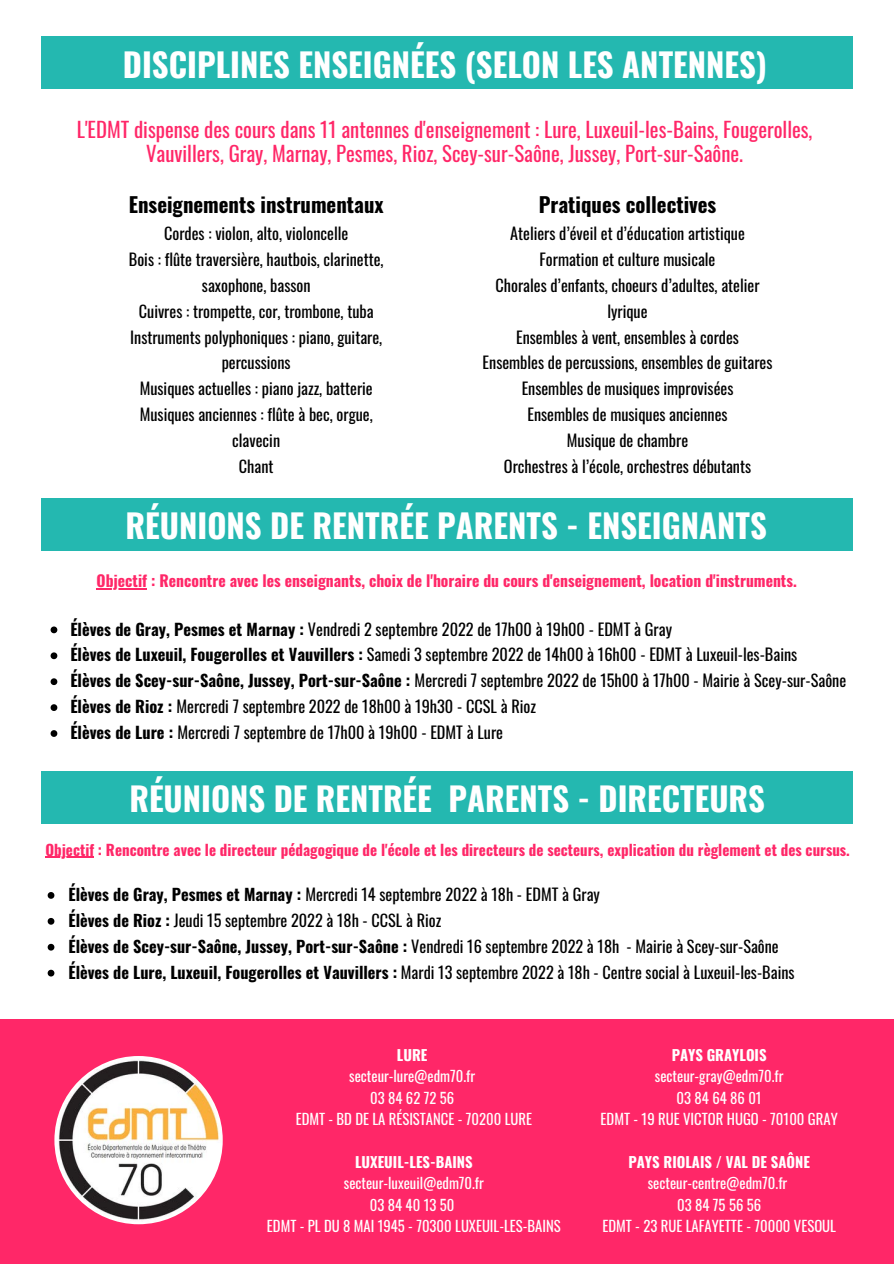
<style>
.page{position:relative;width:894px;height:1264px;background:#fff}
.page>*{position:absolute;margin:0;border:0;box-sizing:border-box;transform-origin:0 0}
.t1{font:700 32.7px "Oswald";color:#fff}
.t2{font:20.7px/23.7px "Oswald";color:#ff2768;text-align:center}
.t3{font:700 20.7px "Oswald";color:#000}
.t4{font:16.2px/26px "Oswald";color:#000}
.t5{font:700 15.6px "Oswald";color:#ff2768}
.t6{font:700 15px "Oswald";color:#ff2768}
.t7{font:14.7px/21.5px "Oswald";color:#fff;text-align:center}
.t8{font:700 14.7px "Oswald";color:#fff}
.s1{font-weight:700}
</style>
<div class="page">
<hr style="left:96px;top:588px;width:51px;height:1px;background:#ff2768">
<hr style="left:45px;top:857px;width:49px;height:1px;background:#ff2768">
<div style="left:41px;top:498px;width:810px;height:53px;background:#24b8b0"></div>
<div style="left:0;top:1019px;width:893px;height:244px;background:#ff2768"></div>
<div style="left:42px;top:770px;width:810px;height:53px;background:#24b8b0"></div>
<svg style="left:51px;top:626px;width:6px;height:7px"></svg>
<svg style="left:51px;top:652px;width:6px;height:7px"></svg>
<svg style="left:51px;top:678px;width:6px;height:7px"></svg>
<svg style="left:51px;top:704px;width:6px;height:7px"></svg>
<svg style="left:51px;top:730px;width:6px;height:7px"></svg>
<svg style="left:48px;top:892px;width:6px;height:6px"></svg>
<svg style="left:48px;top:918px;width:6px;height:6px"></svg>
<svg style="left:48px;top:943px;width:6px;height:7px"></svg>
<svg style="left:48px;top:969px;width:6px;height:7px"></svg>
<img style="left:54px;top:1055px;width:169px;height:169px;border-radius:50%">
<div style="left:42px;top:36px;width:810px;height:53px;background:#24b8b0"></div>
<h1 class="t1" style="left:123px;top:47px;width:645px">DISCIPLINES ENSEIGNÉES (SELON LES ANTENNES)</h1>
<p class="t2" style="left:77px;top:116px;width:737px">L'EDMT dispense des cours dans 11 antennes d'enseignement : Lure, Luxeuil-les-Bains, Fougerolles,<br>Vauvillers, Gray, Marnay, Pesmes, Rioz, Scey-sur-Saône, Jussey, Port-sur-Saône.</p>
<p class="t3" style="left:129px;top:193px;width:256px">Enseignements instrumentaux</p>
<p class="t4" style="left:129px;top:219px;width:256px;text-align:center">Cordes : violon, alto, violoncelle<br>Bois : flûte traversière, hautbois, clarinette, saxophone, basson<br>Cuivres : trompette, cor, trombone, tuba<br>Instruments polyphoniques : piano, guitare, percussions<br>Musiques actuelles : piano jazz, batterie<br>Musiques anciennes : flûte à bec, orgue, clavecin<br>Chant</p>
<p class="t3" style="left:538px;top:193px;width:179px">Pratiques collectives</p>
<p class="t4" style="left:482px;top:219px;width:291px;text-align:center">Ateliers d’éveil et d’éducation artistique Formation et culture musicale<br>Chorales d’enfants, choeurs d’adultes, atelier lyrique<br>Ensembles à vent, ensembles à cordes<br>Ensembles de percussions, ensembles de guitares Ensembles de musiques improvisées<br>Ensembles de musiques anciennes<br>Musique de chambre<br>Orchestres à l’école, orchestres débutants</p>
<h1 class="t1" style="left:125px;top:509px;width:642px">RÉUNIONS DE RENTRÉE PARENTS - ENSEIGNANTS</h1>
<p class="t5" style="left:96px;top:573px;width:701px">Objectif : Rencontre avec les enseignants, choix de l'horaire du cours d'enseignement, location d'instruments.</p>
<p class="t4" style="left:70px;top:614px;width:777px"><span class="s1">Élèves de Gray, Pesmes et Marnay :</span> Vendredi 2 septembre 2022 de 17h00 à 19h00 - EDMT à Gray<br><span class="s1">Élèves de Luxeuil, Fougerolles et Vauvillers :</span> Samedi 3 septembre 2022 de 14h00 à 16h00 - EDMT à Luxeuil-les-Bains<br><span class="s1">Élèves de Scey-sur-Saône, Jussey, Port-sur-Saône :</span> Mercredi 7 septembre 2022 de 15h00 à 17h00 - Mairie à Scey-sur-Saône <span class="s1">Élèves de Rioz :</span> Mercredi 7 septembre 2022 de 18h00 à 19h30 - CCSL à Rioz<br><span class="s1">Élèves de Lure :</span> Mercredi 7 septembre de 17h00 à 19h00 - EDMT à Lure</p>
<h1 class="t1" style="left:129px;top:781px;width:637px">RÉUNIONS DE RENTRÉE PARENTS - DIRECTEURS</h1>
<p class="t6" style="left:45px;top:841px;width:805px">Objectif : Rencontre avec le directeur pédagogique de l'école et les directeurs de secteurs, explication du règlement et des cursus.</p>
<p class="t4" style="left:68px;top:879px;width:727px"><span class="s1">Élèves de Gray, Pesmes et Marnay :</span> Mercredi 14 septembre 2022 à 18h - EDMT à Gray<br><span class="s1">Élèves de Rioz :</span> Jeudi 15 septembre 2022 à 18h - CCSL à Rioz<br><span class="s1">Élèves de Scey-sur-Saône, Jussey, Port-sur-Saône :</span> Vendredi 16 septembre 2022 à 18h - Mairie à Scey-sur-Saône <span class="s1">Élèves de Lure, Luxeuil, Fougerolles et Vauvillers :</span> Mardi 13 septembre 2022 à 18h - Centre social à Luxeuil-les-Bains</p>
<p class="t8" style="left:397px;top:1047px;width:32px">LURE</p>
<p class="t7" style="left:295px;top:1063px;width:238px">secteur-lure@edm70.fr<br>03 84 62 72 56<br>EDMT - BD DE LA RÉSISTANCE - 70200 LURE</p>
<p class="t8" style="left:355px;top:1154px;width:119px">LUXEUIL-LES-BAINS</p>
<p class="t7" style="left:267px;top:1170px;width:295px">secteur-luxeuil@edm70.fr<br>03 84 40 13 50<br>EDMT - PL DU 8 MAI 1945 - 70300 LUXEUIL-LES-BAINS</p>
<p class="t8" style="left:671px;top:1047px;width:96px">PAYS GRAYLOIS</p>
<p class="t7" style="left:600px;top:1063px;width:238px">secteur-gray@edm70.fr<br>03 84 64 86 01<br>EDMT - 19 RUE VICTOR HUGO - 70100 GRAY</p>
<p class="t8" style="left:628px;top:1154px;width:183px">PAYS RIOLAIS / VAL DE SAÔNE</p>
<p class="t7" style="left:602px;top:1170px;width:235px">secteur-centre@edm70.fr<br>03 84 75 56 56<br>EDMT - 23 RUE LAFAYETTE - 70000 VESOUL</p>
</div>
